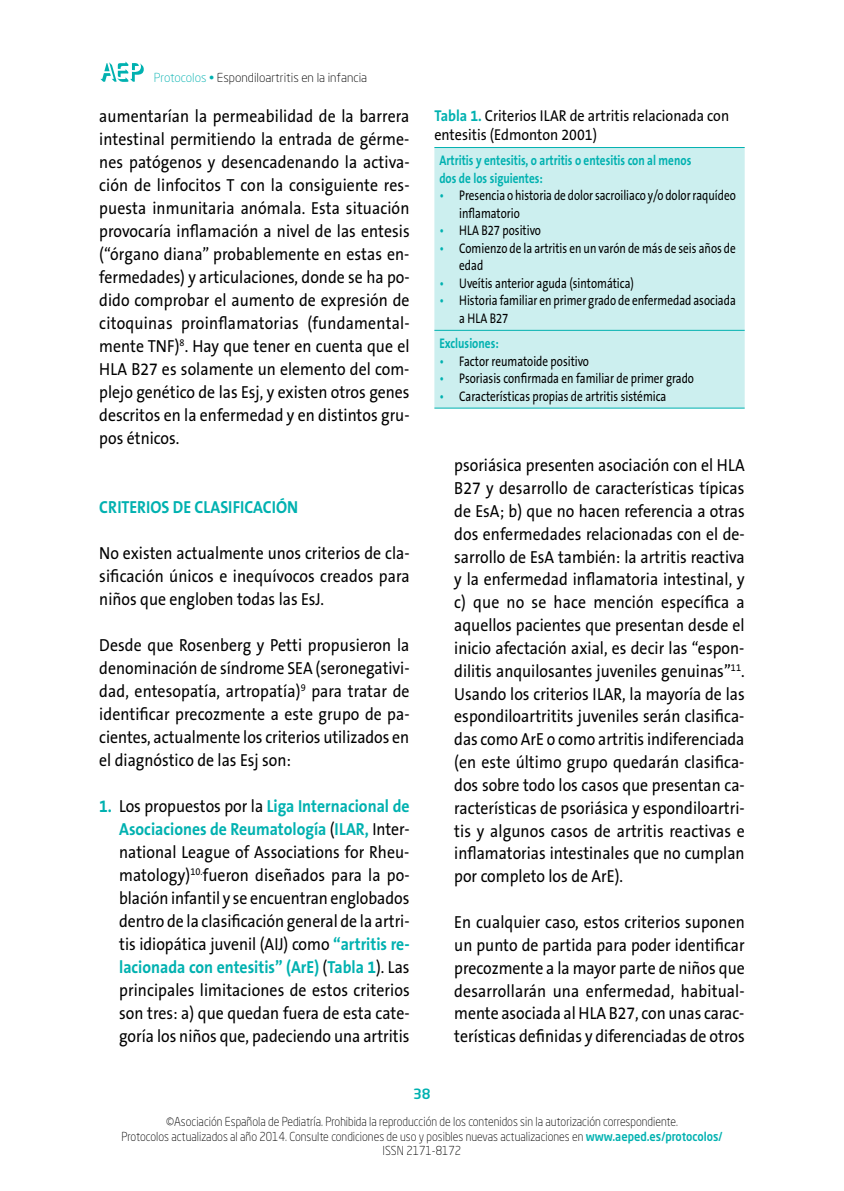
<style>
.page{position:relative;width:844px;height:1191px;background:#fff}
.page>*{position:absolute;margin:0;border:0;box-sizing:border-box;transform-origin:0 0}
.t1{font:17.5px/22.9px "The Sans B5 Plain";color:#000;text-align:justify;scale:.9 1}
.t2{font:700 17.5px/22.9px "The Sans B7";color:#00b1b0;text-align:right;scale:.9 1}
.t3{font:15.75px/19.2px "The Sans B5 Plain";color:#000;scale:.9 1}
.t4{font:14px/17.5px "The Sans B5 Plain";color:#000;scale:.8 1}
.t5{font:700 14px/17.5px "The Sans B7";color:#00b1b0;scale:.8 1}
.t6{font:500 14px "Neo Sans Std";color:#00b1b0}
.t7{font:300 12.25px/14.7px "Neo Sans Std";color:#000;text-align:center;scale:.9 1}
.t8{font:300 12.25px "Neo Sans Std";color:#000}
.s1{color:#00b1b0}
.s2{font-family:"The Sans B5 Plain";font-weight:400;color:#000}
.s3{font-family:"The Sans B7";font-weight:700;color:#00b1b0}
.s4{font-weight:500;color:#00b1b0}
</style>
<div class="page">
<svg style="left:100px;top:61px;width:44px;height:21px"></svg>
<div style="left:434px;top:148px;width:310px;height:260px;background:#ccefef"></div>
<hr style="left:434px;top:330px;width:310px;height:1px;background:#00b1b0">
<hr style="left:434px;top:147px;width:310px;height:1px;background:#00b1b0">
<hr style="left:434px;top:408px;width:310px;height:1px;background:#00b1b0">
<p class="t8" style="left:154px;top:70px;width:215px"><span class="s1">Protocolos •</span> Espondiloartritis en la infancia</p>
<p class="t1" style="left:99px;top:105px;width:346px">aumentarían la permeabilidad de la barrera intestinal permitiendo la entrada de gérme&shy;nes patógenos y desencadenando la activa&shy;ción de linfocitos T con la consiguiente res&shy;puesta inmunitaria anómala. Esta situación provocaría inflamación a nivel de las entesis (“órgano diana” probablemente en estas en&shy;fermedades) y articulaciones, donde se ha po&shy;dido comprobar el aumento de expresión de citoquinas proinflamatorias (fundamental&shy;mente TNF)<sup>8</sup>. Hay que tener en cuenta que el HLA B27 es solamente un elemento del com&shy;plejo genético de las Esj, y existen otros genes descritos en la enfermedad y en distintos gru&shy;pos étnicos.</p>
<p class="t2" style="left:99px;top:496px;width:222px">CRITERIOS DE CLASIFICACIÓN</p>
<p class="t1" style="left:99px;top:542px;width:346px">No existen actualmente unos criterios de cla&shy;sificación únicos e inequívocos creados para niños que engloben todas las EsJ.</p>
<p class="t1" style="left:99px;top:634px;width:346px">Desde que Rosenberg y Petti propusieron la denominación de síndrome SEA (seronegativi&shy;dad, entesopatía, artropatía)<sup>9</sup> para tratar de identificar precozmente a este grupo de pa&shy;cientes, actualmente los criterios utilizados en el diagnóstico de las Esj son:</p>
<p class="t2" style="left:99px;top:795px;width:346px">1. <span class="s2">Los propuestos por la</span> Liga Internacional de<br>Asociaciones de Reumatología <span class="s2">(</span>ILAR, <span class="s2">Inter-</span></p>
<p class="t1" style="left:119px;top:841px;width:324px">national League of Associations for Rheu&shy;matology)<sup>10.</sup>fueron diseñados para la po&shy;blación infantil y se encuentran englobados dentro de la clasificación general de la artri&shy;tis idiopática juvenil (AIJ) como <span class="s3">“artritis re-</span></p>
<p class="t2" style="left:119px;top:956px;width:324px">lacionada con entesitis” (ArE) <span class="s2">(</span>Tabla 1<span class="s2">). Las</span></p>
<p class="t1" style="left:119px;top:979px;width:324px">principales limitaciones de estos criterios son tres: a) que quedan fuera de esta cate&shy;goría los niños que, padeciendo una artritis</p>
<p class="t3" style="left:434px;top:106px;width:329px"><span class="s3">Tabla 1.</span> Criterios ILAR de artritis relacionada con entesitis (Edmonton 2001)</p>
<p class="t5" style="left:439px;top:152px;width:316px">Artritis y entesitis, o artritis o entesitis con al menos dos de los siguientes:</p>
<p class="t4" style="left:459px;top:187px;width:347px;text-indent:-20px"><span class="s1">•</span> Presencia o historia de dolor sacroiliaco y/o dolor raquídeo inflamatorio</p>
<p class="t4" style="left:439px;top:222px;width:128px"><span class="s1">•</span> HLA B27 positivo</p>
<p class="t4" style="left:459px;top:240px;width:347px;text-indent:-20px"><span class="s1">•</span> Comienzo de la artritis en un varón de más de seis años de edad</p>
<p class="t4" style="left:439px;top:275px;width:244px"><span class="s1">•</span> Uveítis anterior aguda (sintomática)</p>
<p class="t4" style="left:459px;top:292px;width:347px;text-indent:-20px"><span class="s1">•</span> Historia familiar en primer grado de enfermedad asociada a HLA B27</p>
<p class="t5" style="left:439px;top:335px;width:76px">Exclusiones:</p>
<p class="t4" style="left:439px;top:352px;width:188px"><span class="s1">•</span> Factor reumatoide positivo</p>
<p class="t4" style="left:439px;top:370px;width:320px"><span class="s1">•</span> Psoriasis confirmada en familiar de primer grado</p>
<p class="t4" style="left:439px;top:387px;width:285px"><span class="s1">•</span> Características propias de artritis sistémica</p>
<p class="t1" style="left:454px;top:454px;width:324px">psoriásica presenten asociación con el HLA B27 y desarrollo de características típicas de EsA; b) que no hacen referencia a otras dos enfermedades relacionadas con el de&shy;sarrollo de EsA también: la artritis reactiva y la enfermedad inflamatoria intestinal, y c) que no se hace mención específica a aquellos pacientes que presentan desde el inicio afectación axial, es decir las “espon&shy;dilitis anquilosantes juveniles genuinas”<sup>11</sup>.<br>Usando los criterios ILAR, la mayoría de las espondiloartritits juveniles serán clasifica&shy;das como ArE o como artritis indiferenciada (en este último grupo quedarán clasifica&shy;dos sobre todo los casos que presentan ca&shy;racterísticas de psoriásica y espondiloartri&shy;tis y algunos casos de artritis reactivas e inflamatorias intestinales que no cumplan por completo los de ArE).</p>
<p class="t1" style="left:454px;top:911px;width:324px">En cualquier caso, estos criterios suponen un punto de partida para poder identificar precozmente a la mayor parte de niños que desarrollarán una enfermedad, habitual&shy;mente asociada al HLA B27, con unas carac&shy;terísticas definidas y diferenciadas de otros</p>
<p class="t6" style="left:413px;top:1085px;width:19px">38</p>
<p class="t7" style="left:121px;top:1114px;width:669px">©Asociación Española de Pediatría. Prohibida la reproducción de los contenidos sin la autorización correspondiente.<br>Protocolos actualizados al año 2014. Consulte condiciones de uso y posibles nuevas actualizaciones en <span class="s4">www.aeped.es/protocolos/<br></span>ISSN 2171-8172</p>
</div>
